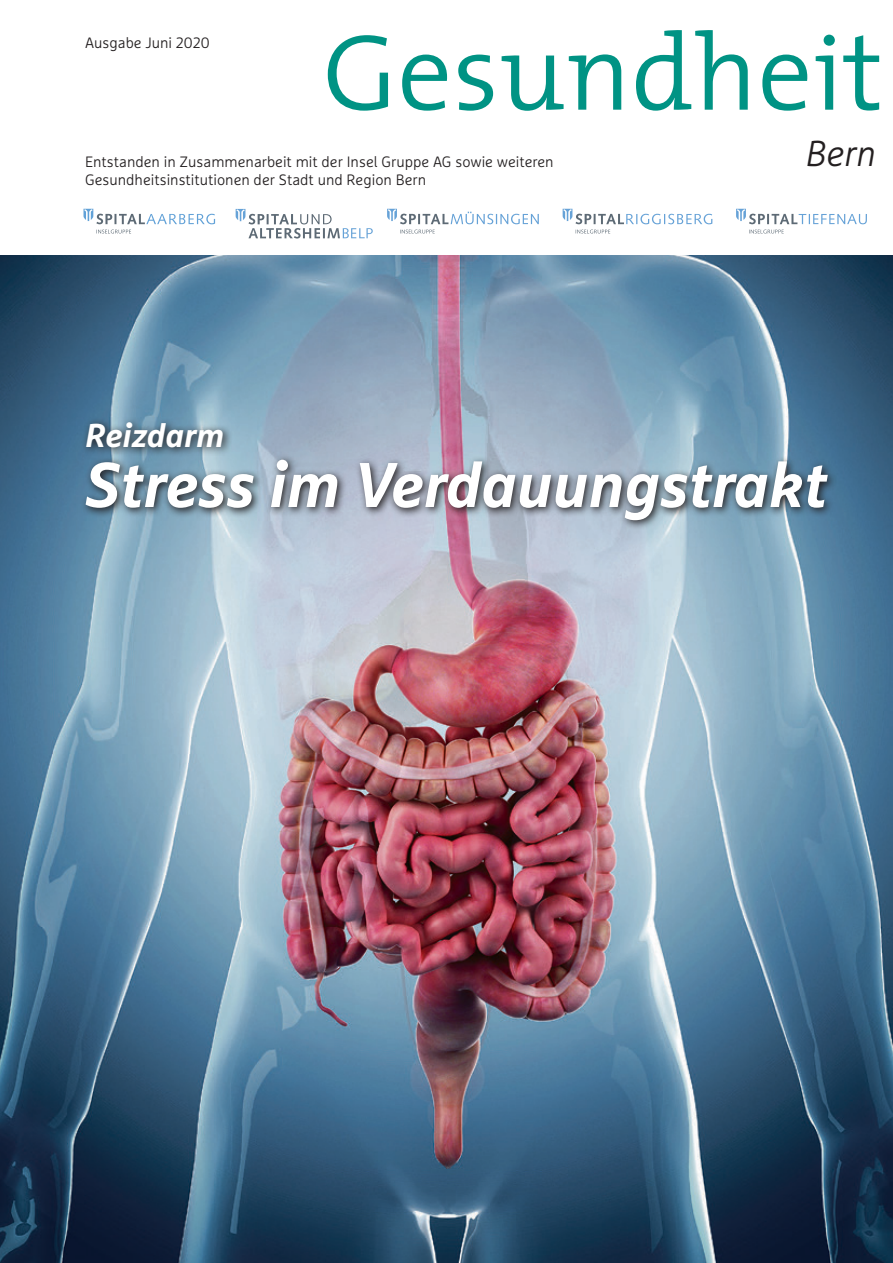
<style>
.page{position:relative;width:893px;height:1263px;background:#fff}
.page>*{position:absolute;margin:0;border:0;box-sizing:border-box;transform-origin:0 0}
.Haupttitel_2_The_San{font:italic 700 63px "Marselis Pro";color:#fff}
.t1{font:italic 300 36px "Marselis Pro";color:#231f20}
.Spitzmarke_2_The_San{font:italic 700 33px "Marselis Pro";color:#fff}
.t2{font:300 15px "Marselis Pro";color:#231f20}
</style>
<div class="page">
<img style="left:0;top:255px;width:893px;height:1008px">
<svg style="left:328px;top:35px;width:60px;height:76px"></svg>
<svg style="left:402px;top:55px;width:45px;height:56px"></svg>
<svg style="left:458px;top:55px;width:35px;height:56px"></svg>
<svg style="left:502px;top:54px;width:119px;height:57px"></svg>
<svg style="left:636px;top:30px;width:112px;height:81px"></svg>
<svg style="left:762px;top:55px;width:45px;height:56px"></svg>
<svg style="left:816px;top:35px;width:19px;height:75px"></svg>
<svg style="left:843px;top:35px;width:36px;height:76px"></svg>
<svg style="left:80px;top:417px;width:758px;height:113px;background:#8294a6"></svg>
<svg style="left:98px;top:230px;width:33px;height:4px"></svg>
<svg style="left:83px;top:209px;width:132px;height:15px"></svg>
<svg style="left:400px;top:230px;width:35px;height:4px"></svg>
<svg style="left:387px;top:209px;width:152px;height:15px"></svg>
<svg style="left:576px;top:230px;width:34px;height:4px"></svg>
<svg style="left:563px;top:209px;width:149px;height:15px"></svg>
<svg style="left:749px;top:230px;width:35px;height:4px"></svg>
<svg style="left:736px;top:209px;width:131px;height:15px"></svg>
<svg style="left:236px;top:209px;width:137px;height:30px"></svg>
<p class="t2" style="left:85px;top:34px;width:126px">Ausgabe Juni 2020</p>
<p class="t2" style="left:85px;top:152px;width:470px">Entstanden in Zusammenarbeit mit der Insel Gruppe AG sowie weiteren</p>
<p class="t2" style="left:85px;top:170px;width:343px">Gesundheitsinstitutionen der Stadt und Region Bern</p>
<p class="t1" style="left:806px;top:132px;width:72px">Bern</p>
<p class="Spitzmarke_2_The_San" style="left:85px;top:415px;width:141px">Reizdarm</p>
<p class="Haupttitel_2_The_San" style="left:85px;top:446px;width:743px">Stress im Verdauungstrakt</p>
</div>
